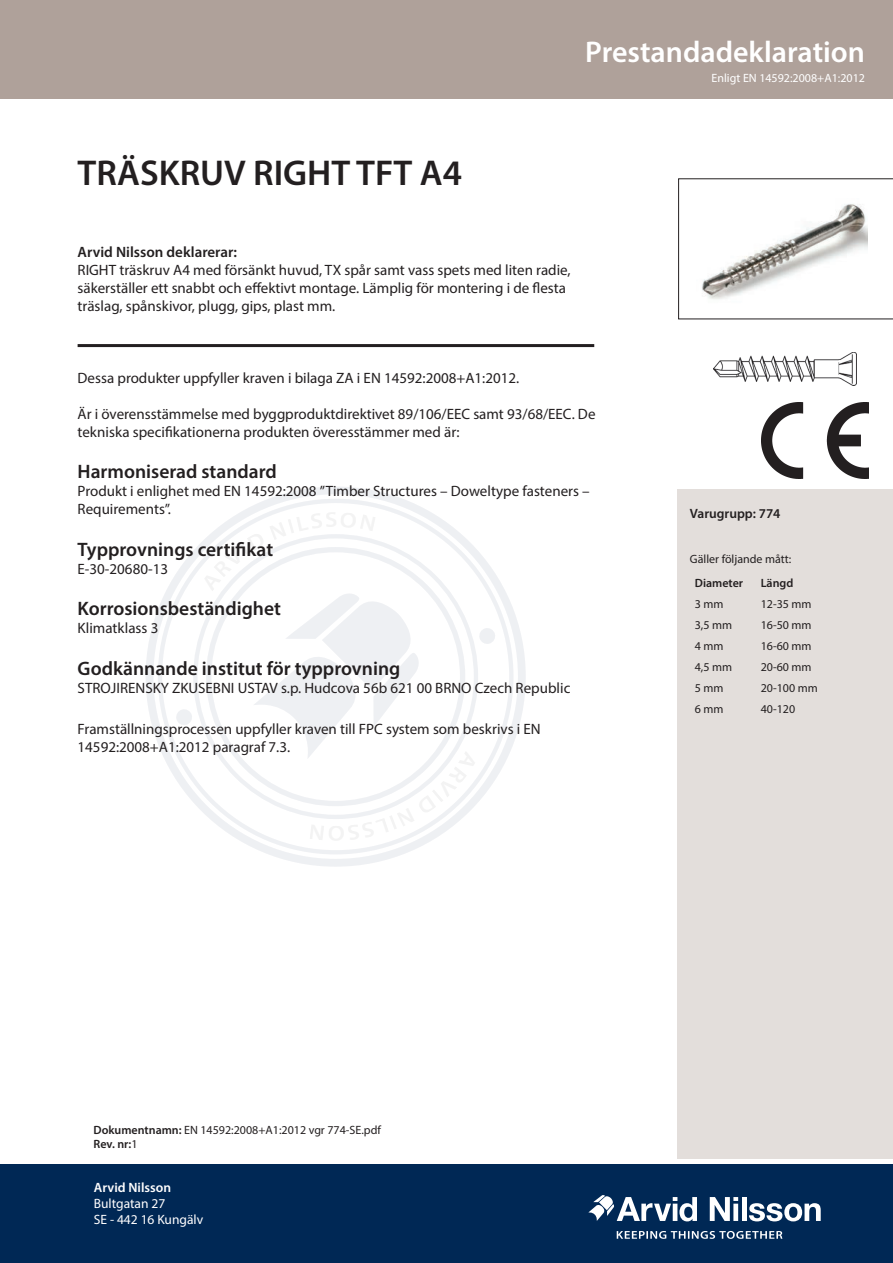
<style>
.page{position:relative;width:893px;height:1263px;background:#fff}
.page>*{position:absolute;margin:0;border:0;box-sizing:border-box;transform-origin:0 0}
.Retail_rubrik{font:600 36px "Myriad Pro";color:#231f20}
.Dokumenttyp{font:600 30px "Myriad Pro";color:#fff}
.Kolumnrubrik{font:600 19.5px "Myriad Pro";color:#231f20}
.Löpande_text{font:15px/18px "Myriad Pro";color:#231f20}
.Kolumnrubrik-2{font:15px/18px "Myriad Pro";color:#231f20}
.Adress{font:13.5px/16.2px "Myriad Pro";color:#fff}
.Dokument_stor{font:600 13.5px "Myriad Pro";color:#231f20}
.Dokument{font:12px/14.4px "Myriad Pro";color:#231f20}
.Dokument_2{font:12px "Myriad Pro";color:#fff}
.Dokument-2{font:600 12px "Myriad Pro";color:#231f20}
.s1{font-weight:600}
</style>
<div class="page">
<svg style="left:146px;top:487px;width:380px;height:380px"></svg>
<svg style="left:158px;top:499px;width:356px;height:355px"></svg>
<svg style="left:175px;top:708px;width:18px;height:18px"></svg>
<svg style="left:478px;top:627px;width:18px;height:18px"></svg>
<svg style="left:206px;top:547px;width:259px;height:259px"></svg>
<svg style="left:253px;top:591px;width:168px;height:168px"></svg>
<div style="left:0;top:1164px;width:893px;height:99px;background:#002855"></div>
<svg style="left:710px;top:1197px;width:28px;height:24px"></svg>
<hr style="left:742px;top:1197px;width:4px;height:24px;background:#fff">
<svg style="left:749px;top:1203px;width:72px;height:18px"></svg>
<svg style="left:588px;top:1195px;width:109px;height:26px"></svg>
<svg style="left:617px;top:1231px;width:165px;height:8px"></svg>
<hr style="left:78px;top:344px;width:516px;height:3px;background:#231f20">
<div style="left:0;top:0;width:893px;height:99px;background:#afa19a"></div>
<div style="left:677px;top:490px;width:216px;height:669px;background:#e3dedb"></div>
<img style="left:761px;top:403px;width:107px;height:76px">
<img style="left:713px;top:352px;width:144px;height:34px">
<svg style="left:678px;top:179px;width:215px;height:140px"></svg>
<svg style="left:224px;top:531px;width:42px;height:36px"></svg>
<p class="Dokumenttyp" style="left:585px;top:33px;width:281px">Prestandadeklaration</p>
<p class="Retail_rubrik" style="left:78px;top:150px;width:386px">TRÄSKRUV RIGHT TFT A4</p>
<p class="Löpande_text" style="left:78px;top:243px;width:495px"><span class="s1">Arvid Nilsson deklarerar:<br></span>RIGHT träskruv A4 med försänkt huvud, TX spår samt vass spets med liten radie, säkerställer ett snabbt och effektivt montage. Lämplig för montering i de flesta träslag, spånskivor, plugg, gips, plast mm.</p>
<p class="Löpande_text" style="left:78px;top:369px;width:443px">Dessa produkter uppfyller kraven i bilaga ZA i EN 14592:2008+A1:2012.</p>
<p class="Löpande_text" style="left:78px;top:405px;width:519px">Är i överensstämmelse med byggproduktdirektivet 89/106/EEC samt 93/68/EEC. De tekniska specifikationerna produkten överesstämmer med är:</p>
<p class="Kolumnrubrik" style="left:78px;top:459px;width:201px">Harmoniserad standard</p>
<p class="Kolumnrubrik-2" style="left:78px;top:482px;width:514px">Produkt i enlighet med EN 14592:2008 ”Timber Structures – Doweltype fasteners –<br>Requirements”.</p>
<p class="Kolumnrubrik" style="left:78px;top:537px;width:197px">Typprovnings certifikat</p>
<p class="Kolumnrubrik-2" style="left:78px;top:560px;width:92px">E-30-20680-13</p>
<p class="Kolumnrubrik" style="left:78px;top:596px;width:205px">Korrosionsbeständighet</p>
<p class="Kolumnrubrik-2" style="left:78px;top:619px;width:82px">Klimatklass 3</p>
<p class="Kolumnrubrik" style="left:78px;top:656px;width:324px">Godkännande institut för typprovning</p>
<p class="Kolumnrubrik-2" style="left:78px;top:678px;width:494px">STROJIRENSKY ZKUSEBNI USTAV s.p. Hudcova 56b 621 00 BRNO Czech Republic</p>
<p class="Löpande_text" style="left:78px;top:720px;width:465px">Framställningsprocessen uppfyller kraven till FPC system som beskrivs i EN<br>14592:2008+A1:2012 paragraf 7.3.</p>
<p class="Dokument_2" style="left:712px;top:71px;width:155px">Enligt EN 14592:2008+A1:2012</p>
<p class="Dokument_stor" style="left:690px;top:504px;width:92px">Varugrupp: 774</p>
<p class="Dokument" style="left:690px;top:551px;width:103px">Gäller följande mått:</p>
<p class="Dokument-2" style="left:695px;top:575px;width:50px">Diameter</p>
<p class="Dokument-2" style="left:761px;top:575px;width:34px">Längd</p>
<p class="Dokument" style="left:695px;top:596px;width:30px">3 mm</p>
<p class="Dokument" style="left:761px;top:596px;width:52px">12-35 mm</p>
<p class="Dokument" style="left:695px;top:617px;width:39px">3,5 mm</p>
<p class="Dokument" style="left:761px;top:617px;width:52px">16-50 mm</p>
<p class="Dokument" style="left:695px;top:638px;width:30px">4 mm</p>
<p class="Dokument" style="left:761px;top:638px;width:52px">16-60 mm</p>
<p class="Dokument" style="left:695px;top:659px;width:39px">4,5 mm</p>
<p class="Dokument" style="left:761px;top:659px;width:52px">20-60 mm</p>
<p class="Dokument" style="left:695px;top:680px;width:30px">5 mm</p>
<p class="Dokument" style="left:761px;top:680px;width:59px">20-100 mm</p>
<p class="Dokument" style="left:695px;top:701px;width:30px">6 mm</p>
<p class="Dokument" style="left:761px;top:701px;width:36px">40-120</p>
<p class="Dokument" style="left:94px;top:1122px;width:289px"><span class="s1">Dokumentnamn:</span> EN 14592:2008+A1:2012 vgr 774-SE.pdf<br><span class="s1">Rev. nr:</span>1</p>
<p class="Adress" style="left:94px;top:1179px;width:111px"><span class="s1">Arvid Nilsson<br></span>Bultgatan 27<br>SE - 442 16 Kungälv</p>
</div>
